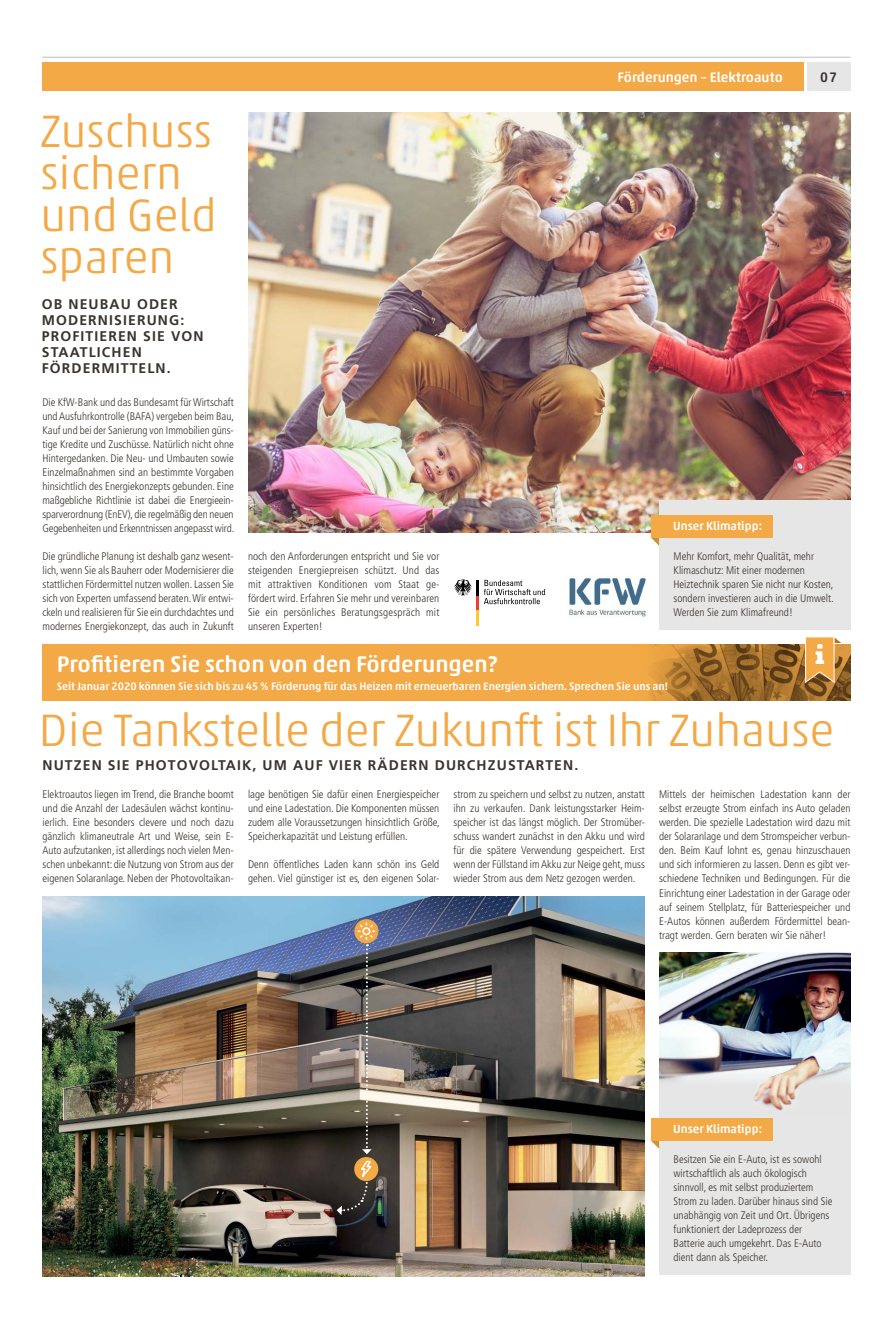
<style>
.page{position:relative;width:893px;height:1333px;background:#fff}
.page>*{position:absolute;margin:0;border:0;box-sizing:border-box;transform-origin:0 0}
.t1{font:300 46px/42.2px "Akko Pro";color:#f2a946}
.t2{font:500 23px "Akko Rounded Std";color:#fff}
.t3{font:700 14px/16px "Frutiger LT Std";letter-spacing:.08em;color:#39342f}
.t4{font:500 14px "Akko Rounded Std";color:#fff}
.t5{font:500 14px "Akko Rounded Std";color:#39342f}
.t6{font:500 12px "Akko Rounded Std";color:#fff}
.t7{font:300 condensed 11px/14px "Frutiger LT Std";color:#39342f;text-align:justify}
.t8{font:500 11px "Akko Rounded Std";color:#fff}
</style>
<div class="page">
<div style="left:43px;top:63px;width:761px;height:28px;background:#f2a946"></div>
<div style="left:806px;top:63px;width:44px;height:28px;background:#e7e6e6"></div>
<hr style="left:43px;top:57px;width:807px;height:1px;background:#bdbebe">
<div style="left:659px;top:1050px;width:191px;height:224px;background:#e7e6e6"></div>
<img style="left:248px;top:112px;width:602px;height:420px">
<img style="left:43px;top:896px;width:602px;height:380px">
<div style="left:354px;top:919px;width:24px;height:24px;background:#f2a946;border-radius:50%"></div>
<svg style="left:354px;top:1156px;width:24px;height:24px"></svg>
<img style="left:337px;top:921px;width:39px;height:293px">
<div style="left:362px;top:927px;width:8px;height:8px;border:2px solid #fff;border-radius:50%"></div>
<img style="left:659px;top:952px;width:94px;height:129px">
<img style="left:753px;top:952px;width:97px;height:159px">
<div style="left:659px;top:500px;width:191px;height:130px;background:#e7e6e6"></div>
<svg style="left:651px;top:537px;width:8px;height:9px"></svg>
<div style="left:651px;top:515px;width:121px;height:22px;background:#f2a946"></div>
<svg style="left:651px;top:1140px;width:8px;height:8px"></svg>
<div style="left:651px;top:1118px;width:121px;height:22px;background:#f2a946"></div>
<img style="left:569px;top:577px;width:77px;height:40px">
<svg style="left:484px;top:580px;width:61px;height:24px"></svg>
<hr style="left:476px;top:595px;width:3px;height:15px;background:#f13d37">
<hr style="left:476px;top:610px;width:3px;height:15px;background:#ffc92b">
<hr style="left:476px;top:580px;width:3px;height:15px;background:#000">
<svg style="left:454px;top:579px;width:18px;height:16px"></svg>
<div style="left:42px;top:644px;width:808px;height:56px;background:#f2a946"></div>
<img style="left:650px;top:644px;width:200px;height:56px">
<svg style="left:805px;top:636px;width:40px;height:48px"></svg>
<h1 class="t1" style="left:40px;top:109px;width:178px">Zuschuss sichern und Geld sparen</h1>
<p class="t3" style="left:42px;top:296px;width:163px">OB NEUBAU ODER<br>MODERNISIERUNG:<br>PROFITIEREN SIE VON<br>STAATLICHEN<br>FÖRDERMITTELN.</p>
<p class="t7" style="left:43px;top:395px;width:193px">Die KfW-Bank und das Bundesamt für Wirtschaft und Ausfuhrkontrolle (BAFA) vergeben beim Bau, Kauf und bei der Sanierung von Immobilien güns&shy;tige Kredite und Zuschüsse. Natürlich nicht ohne Hintergedanken. Die Neu- und Umbauten sowie Einzelmaßnahmen sind an bestimmte Vorgaben hinsichtlich des Energiekonzepts gebunden. Eine maßgebliche Richtlinie ist dabei die Energieein&shy;sparverordnung (EnEV), die regelmäßig den neuen Gegebenheiten und Erkenntnissen angepasst wird.</p>
<p class="t7" style="left:43px;top:549px;width:193px">Die gründliche Planung ist deshalb ganz wesent&shy;lich, wenn Sie als Bauherr oder Modernisierer die stattlichen Fördermittel nutzen wollen. Lassen Sie sich von Experten umfassend beraten. Wir entwi&shy;ckeln und realisieren für Sie ein durchdachtes und modernes Energiekonzept, das auch in Zukunft</p>
<p class="t7" style="left:248px;top:549px;width:193px">noch den Anforderungen entspricht und Sie vor steigenden Energiepreisen schützt. Und das mit attraktiven Konditionen vom Staat ge&shy;fördert wird. Erfahren Sie mehr und vereinbaren Sie ein persönliches Beratungsgespräch mit unseren Experten!</p>
<h2 class="t2" style="left:57px;top:649px;width:443px">Profitieren Sie schon von den Förderungen?</h2>
<p class="t4" style="left:618px;top:68px;width:167px">Förderungen – Elektroauto</p>
<p class="t5" style="left:820px;top:69px;width:18px">07</p>
<p class="t6" style="left:673px;top:519px;width:91px">Unser Klimatipp:</p>
<p class="t7" style="left:673px;top:549px;width:162px;text-align:left">Mehr Komfort, mehr Qualität, mehr Klimaschutz: Mit einer modernen Heiztechnik sparen Sie nicht nur Kosten, sondern investieren auch in die Umwelt.<br>Werden Sie zum Klimafreund!</p>
<p class="t8" style="left:57px;top:679px;width:613px">Seit Januar 2020 können Sie sich bis zu 45 % Förderung für das Heizen mit erneuerbaren Energien sichern. Sprechen Sie uns an!</p>
<h1 class="t1" style="left:39px;top:708px;width:797px">Die Tankstelle der Zukunft ist Ihr Zuhause</h1>
<p class="t3" style="left:43px;top:757px;width:537px">NUTZEN SIE PHOTOVOLTAIK, UM AUF VIER RÄDERN DURCHZUSTARTEN.</p>
<p class="t7" style="left:248px;top:787px;width:193px">lage benötigen Sie dafür einen Energiespeicher und eine Ladestation. Die Komponenten müssen zudem alle Voraussetzungen hinsichtlich Größe, Speicherkapazität und Leistung erfüllen.</p>
<p class="t7" style="left:248px;top:857px;width:193px">Denn öffentliches Laden kann schön ins Geld gehen. Viel günstiger ist es, den eigenen Solar-</p>
<p class="t7" style="left:43px;top:787px;width:193px">Elektroautos liegen im Trend, die Branche boomt und die Anzahl der Ladesäulen wächst kontinu&shy;ierlich. Eine besonders clevere und noch dazu gänzlich klimaneutrale Art und Weise, sein E-Auto aufzutanken, ist allerdings noch vielen Men&shy;schen unbekannt: die Nutzung von Strom aus der eigenen Solaranlage. Neben der Photovoltaikan-</p>
<p class="t7" style="left:454px;top:787px;width:193px">strom zu speichern und selbst zu nutzen, anstatt ihn zu verkaufen. Dank leistungsstarker Heim&shy;speicher ist das längst möglich. Der Stromüber&shy;schuss wandert zunächst in den Akku und wird für die spätere Verwendung gespeichert. Erst wenn der Füllstand im Akku zur Neige geht, muss wieder Strom aus dem Netz gezogen werden.</p>
<p class="t7" style="left:659px;top:787px;width:193px">Mittels der heimischen Ladestation kann der selbst erzeugte Strom einfach ins Auto geladen werden. Die spezielle Ladestation wird dazu mit der Solaranlage und dem Stromspeicher verbun&shy;den. Beim Kauf lohnt es, genau hinzuschauen und sich informieren zu lassen. Denn es gibt ver&shy;schiedene Techniken und Bedingungen. Für die Einrichtung einer Ladestation in der Garage oder auf seinem Stellplatz, für Batteriespeicher und E-Autos können außerdem Fördermittel bean&shy;tragt werden. Gern beraten wir Sie näher!</p>
<p class="t6" style="left:673px;top:1121px;width:91px">Unser Klimatipp:</p>
<p class="t7" style="left:673px;top:1152px;width:160px;text-align:left">Besitzen Sie ein E-Auto, ist es sowohl wirtschaftlich als auch ökologisch sinnvoll, es mit selbst produziertem Strom zu laden. Darüber hinaus sind Sie unabhängig von Zeit und Ort. Übrigens funktioniert der Ladeprozess der Batterie auch umgekehrt. Das E-Auto dient dann als Speicher.</p>
</div>
